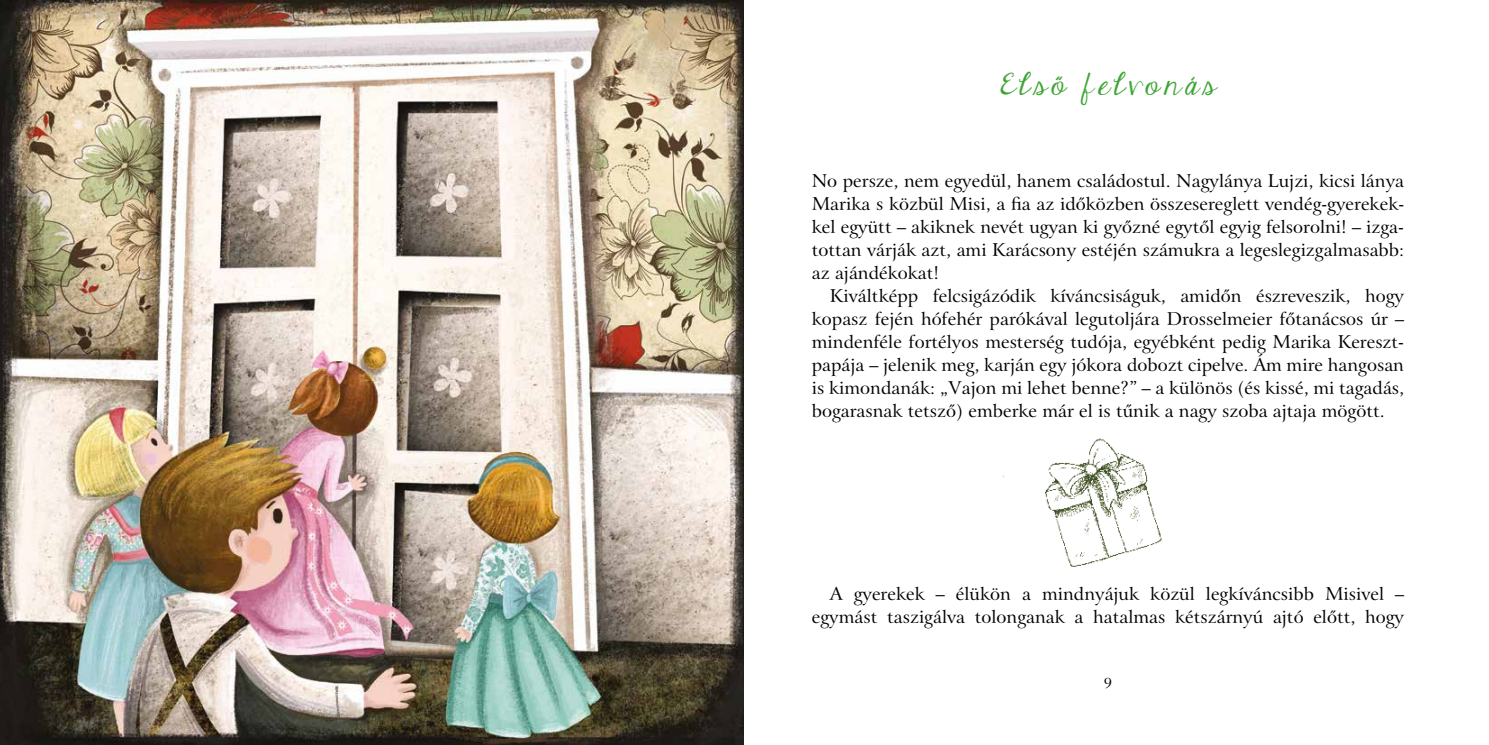
<style>
.page{position:relative;width:1489px;height:745px;background:#fff}
.page>*{position:absolute;margin:0;border:0;box-sizing:border-box;transform-origin:0 0}
.t1{font:25.5px "Janda Elegant Handwriting";letter-spacing:.2em;color:#3fa535}
.t2{font:17.88px/22.9px "Lapidary 721 CE";color:#000;text-align:justify}
.t3{font:14px "Lapidary 721 CE";color:#000}
</style>
<div class="page">
<img style="left:0;top:0;width:743px;height:744px">
<img style="left:1002px;top:438px;width:160px;height:129px">
<h1 class="t1" style="left:1000px;top:66px;width:217px">Első felvonás</h1>
<p class="t2" style="left:811px;top:169px;width:594px">No persze, nem egyedül, hanem családostul. Nagylánya Lujzi, kicsi lánya Marika s közbül Misi, a fia az időközben összesereglett vendég-gyerekek&shy;kel együtt – akiknek nevét ugyan ki győzné egytől egyig felsorolni! – izga&shy;tottan várják azt, ami Karácsony estéjén számukra a legeslegizgalmasabb: az ajándékokat!</p>
<p class="t2" style="left:811px;top:284px;width:594px;text-indent:18px">Kiváltképp felcsigázódik kíváncsiságuk, amidőn észreveszik, hogy kopasz fején hófehér parókával legutoljára Drosselmeier főtanácsos úr – mindenféle fortélyos mesterség tudója, egyébként pedig Marika Kereszt&shy;papája – jelenik meg, karján egy jókora dobozt cipelve. Ám mire hangosan is kimondanák: „Vajon mi lehet benne?” – a különös (és kissé, mi tagadás, bogarasnak tetsző) emberke már el is tűnik a nagy szoba ajtaja mögött.</p>
<p class="t2" style="left:811px;top:582px;width:594px;text-align:right">A gyerekek – élükön a mindnyájuk közül legkíváncsibb Misivel – egymást taszigálva tolonganak a hatalmas kétszárnyú ajtó előtt, hogy</p>
<p class="t3" style="left:1103px;top:673px;width:10px">9</p>
</div>
